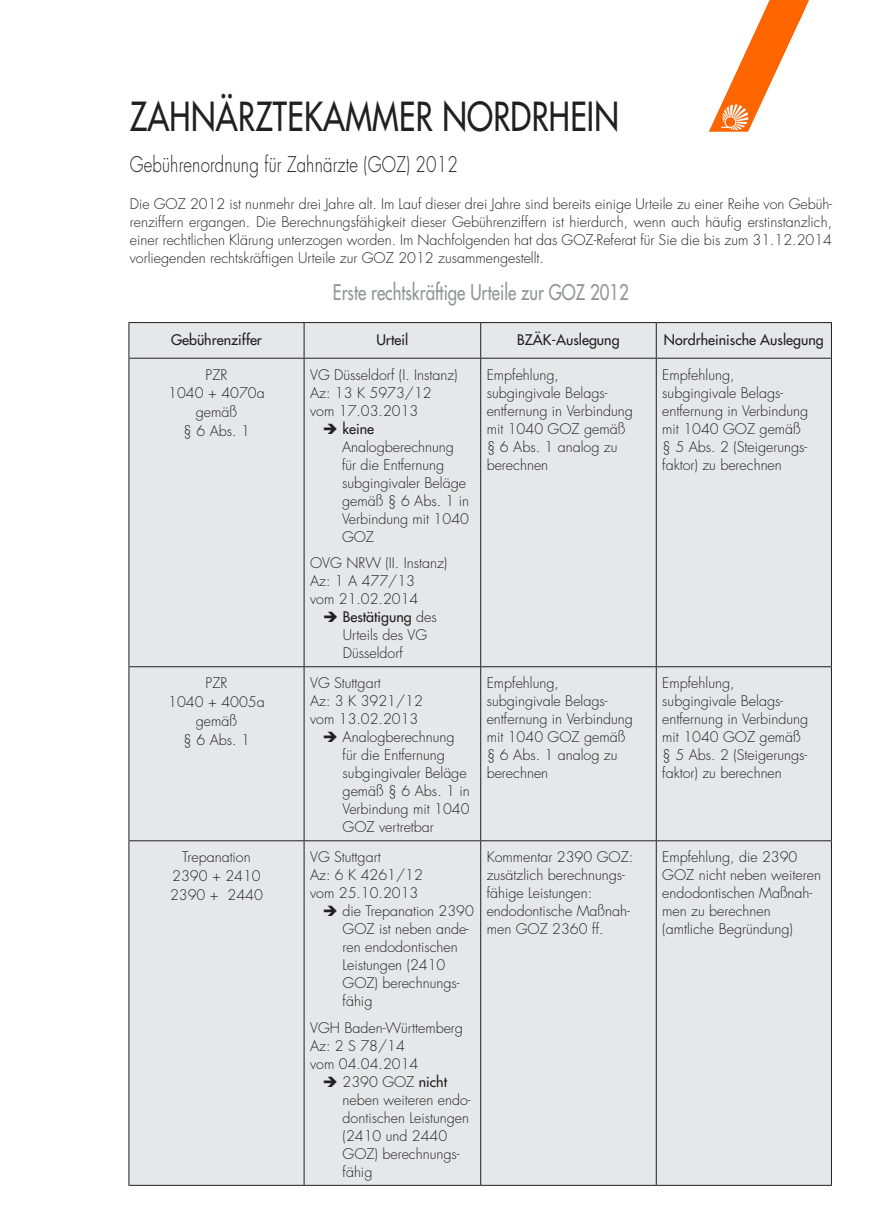
<style>
.page{position:relative;width:881px;height:1229px;background:#fff}
.page>*{position:absolute;margin:0;border:0;box-sizing:border-box;transform-origin:0 0}
._1_Head{font:500 39px "Futura CE";letter-spacing:.01em;color:#231f20;scale:.8 1}
._4_Zwischen{font:500 21px "Futura CE";color:#939598;scale:.8 1}
._2_Head_Unterzeile{font:300 21px "Futura LT";letter-spacing:.01em;color:#231f20;scale:.8 1}
._5_Body{font:300 14.25px/18px "Futura LT";color:#231f20}
._5_Body-2{font:500 14.25px "Futura CE";color:#231f20}
.s1{font-family:"Futura CE";font-weight:500}
</style>
<div class="page">
<img style="left:708px;top:0;width:100px;height:132px">
<div style="left:129px;top:323px;width:701px;height:862px;background:#e6e7e9"></div>
<hr style="left:128px;top:322px;width:176px;height:1px;background:#231f20">
<hr style="left:128px;top:323px;width:1px;height:35px;background:#231f20">
<hr style="left:304px;top:322px;width:176px;height:1px;background:#231f20">
<hr style="left:303px;top:323px;width:1px;height:35px;background:#231f20">
<hr style="left:480px;top:322px;width:176px;height:1px;background:#231f20">
<hr style="left:480px;top:323px;width:1px;height:35px;background:#231f20">
<hr style="left:656px;top:322px;width:175px;height:1px;background:#231f20">
<hr style="left:655px;top:323px;width:1px;height:35px;background:#231f20">
<hr style="left:830px;top:323px;width:1px;height:35px;background:#231f20">
<hr style="left:128px;top:358px;width:176px;height:1px;background:#231f20">
<hr style="left:128px;top:359px;width:1px;height:307px;background:#231f20">
<hr style="left:304px;top:358px;width:176px;height:1px;background:#231f20">
<hr style="left:303px;top:359px;width:1px;height:307px;background:#231f20">
<hr style="left:480px;top:358px;width:176px;height:1px;background:#231f20">
<hr style="left:480px;top:359px;width:1px;height:307px;background:#231f20">
<hr style="left:656px;top:358px;width:175px;height:1px;background:#231f20">
<hr style="left:655px;top:359px;width:1px;height:307px;background:#231f20">
<hr style="left:830px;top:359px;width:1px;height:307px;background:#231f20">
<hr style="left:128px;top:666px;width:176px;height:1px;background:#231f20">
<hr style="left:128px;top:667px;width:1px;height:173px;background:#231f20">
<hr style="left:304px;top:666px;width:176px;height:1px;background:#231f20">
<hr style="left:303px;top:667px;width:1px;height:173px;background:#231f20">
<hr style="left:480px;top:666px;width:176px;height:1px;background:#231f20">
<hr style="left:480px;top:667px;width:1px;height:173px;background:#231f20">
<hr style="left:656px;top:666px;width:175px;height:1px;background:#231f20">
<hr style="left:655px;top:667px;width:1px;height:173px;background:#231f20">
<hr style="left:830px;top:667px;width:1px;height:173px;background:#231f20">
<hr style="left:128px;top:840px;width:176px;height:1px;background:#231f20">
<hr style="left:128px;top:841px;width:1px;height:344px;background:#231f20">
<hr style="left:304px;top:840px;width:176px;height:1px;background:#231f20">
<hr style="left:303px;top:841px;width:1px;height:344px;background:#231f20">
<hr style="left:480px;top:840px;width:176px;height:1px;background:#231f20">
<hr style="left:480px;top:841px;width:1px;height:344px;background:#231f20">
<hr style="left:656px;top:840px;width:175px;height:1px;background:#231f20">
<hr style="left:655px;top:841px;width:1px;height:344px;background:#231f20">
<hr style="left:830px;top:841px;width:1px;height:344px;background:#231f20">
<hr style="left:128px;top:1185px;width:176px;height:1px;background:#231f20">
<hr style="left:304px;top:1185px;width:176px;height:1px;background:#231f20">
<hr style="left:480px;top:1185px;width:176px;height:1px;background:#231f20">
<hr style="left:656px;top:1185px;width:175px;height:1px;background:#231f20">
<p class="_1_Head" style="left:130px;top:89px;width:612px">ZAHNÄRZTEKAMMER NORDRHEIN</p>
<p class="_2_Head_Unterzeile" style="left:130px;top:151px;width:411px">Gebührenordnung für Zahnärzte (GOZ) 2012</p>
<p class="_5_Body" style="left:130px;top:196px;width:703px;text-align:justify">Die GOZ 2012 ist nunmehr drei Jahre alt. Im Lauf dieser drei Jahre sind bereits einige Urteile zu einer Reihe von Gebüh&shy;renziffern ergangen. Die Berechnungsfähigkeit dieser Gebührenziffern ist hierdurch, wenn auch häufig erstinstanzlich, einer rechtlichen Klärung unterzogen worden. Im Nachfolgenden hat das GOZ-Referat für Sie die bis zum 31.12.2014 vorliegenden rechtskräftigen Urteile zur GOZ 2012 zusammengestellt.</p>
<p class="_4_Zwischen" style="left:333px;top:277px;width:371px">Erste rechtskräftige Urteile zur GOZ 2012</p>
<p class="_5_Body-2" style="left:171px;top:329px;width:92px">Gebührenziffer</p>
<p class="_5_Body-2" style="left:376px;top:329px;width:33px">Urteil</p>
<p class="_5_Body-2" style="left:517px;top:329px;width:104px">BZÄK-Auslegung</p>
<p class="_5_Body-2" style="left:663px;top:329px;width:161px">Nordrheinische Auslegung</p>
<p class="_5_Body" style="left:205px;top:366px;width:23px">PZR</p>
<p class="_5_Body" style="left:168px;top:384px;width:98px;line-height:18.8px;text-align:center">1040 + 4070a gemäß</p>
<p class="_5_Body" style="left:183px;top:422px;width:68px">§ 6 Abs. 1</p>
<p class="_5_Body" style="left:310px;top:366px;width:149px">VG Düsseldorf (I. Instanz)</p>
<p class="_5_Body" style="left:310px;top:384px;width:123px">Az: 13 K 5973/12</p>
<p class="_5_Body" style="left:310px;top:402px;width:110px">vom 17.03.2013</p>
<p class="_5_Body-2" style="left:323px;top:418px;width:53px">➔ keine</p>
<p class="_5_Body" style="left:342px;top:438px;width:129px">Analogberechnung für die Entfernung subgingivaler Beläge gemäß § 6 Abs. 1 in<br>Verbindung mit 1040<br>GOZ</p>
<p class="_5_Body" style="left:310px;top:554px;width:139px">OVG NRW (II. Instanz)</p>
<p class="_5_Body" style="left:310px;top:572px;width:106px">Az: 1 A 477/13</p>
<p class="_5_Body" style="left:310px;top:590px;width:110px">vom 21.02.2014</p>
<p class="_5_Body" style="left:342px;top:608px;width:96px;text-indent:-20px">➔ <span class="s1">Bestätigung</span> des<br>Urteils des VG<br>Düsseldorf</p>
<p class="_5_Body" style="left:486px;top:366px;width:147px">Empfehlung, subgingivale Belags&shy;entfernung in Verbindung mit 1040 GOZ gemäß § 6 Abs. 1 analog zu berechnen</p>
<p class="_5_Body" style="left:662px;top:366px;width:147px">Empfehlung, subgingivale Belags&shy;entfernung in Verbindung mit 1040 GOZ gemäß § 5 Abs. 2 (Steigerungs&shy;faktor) zu berechnen</p>
<p class="_5_Body" style="left:205px;top:674px;width:23px">PZR</p>
<p class="_5_Body" style="left:168px;top:693px;width:98px">1040 + 4005a</p>
<p class="_5_Body" style="left:196px;top:712px;width:43px">gemäß</p>
<p class="_5_Body" style="left:183px;top:731px;width:68px">§ 6 Abs. 1</p>
<p class="_5_Body" style="left:182px;top:848px;width:70px">Trepanation</p>
<p class="_5_Body" style="left:172px;top:867px;width:90px">2390 + 2410</p>
<p class="_5_Body" style="left:170px;top:886px;width:94px">2390 + 2440</p>
<p class="_5_Body" style="left:310px;top:674px;width:72px">VG Stuttgart</p>
<p class="_5_Body" style="left:310px;top:692px;width:114px">Az: 3 K 3921/12</p>
<p class="_5_Body" style="left:310px;top:710px;width:110px">vom 13.02.2013</p>
<p class="_5_Body" style="left:342px;top:728px;width:129px;text-indent:-20px">➔ Analogberechnung für die Entfernung subgingivaler Beläge gemäß § 6 Abs. 1 in<br>Verbindung mit 1040<br>GOZ vertretbar</p>
<p class="_5_Body" style="left:310px;top:848px;width:72px">VG Stuttgart</p>
<p class="_5_Body" style="left:310px;top:866px;width:114px">Az: 6 K 4261/12</p>
<p class="_5_Body" style="left:310px;top:884px;width:110px">vom 25.10.2013</p>
<p class="_5_Body" style="left:342px;top:902px;width:133px;text-indent:-20px">➔ die Trepanation 2390<br>GOZ ist neben ande&shy;ren endodontischen<br>Leistungen (2410<br>GOZ) berechnungs&shy;fähig</p>
<p class="_5_Body" style="left:310px;top:1019px;width:154px">VGH Baden-Württemberg</p>
<p class="_5_Body" style="left:310px;top:1037px;width:96px">Az: 2 S 78/14</p>
<p class="_5_Body" style="left:310px;top:1055px;width:110px">vom 04.04.2014</p>
<p class="_5_Body" style="left:342px;top:1073px;width:129px;text-indent:-20px">➔ 2390 GOZ <span class="s1">nicht </span>neben weiteren endo&shy;dontischen Leistungen (2410 und 2440<br>GOZ) berechnungs&shy;fähig</p>
<p class="_5_Body" style="left:486px;top:674px;width:147px">Empfehlung, subgingivale Belags&shy;entfernung in Verbindung mit 1040 GOZ gemäß § 6 Abs. 1 analog zu berechnen</p>
<p class="_5_Body" style="left:662px;top:674px;width:147px">Empfehlung, subgingivale Belags&shy;entfernung in Verbindung mit 1040 GOZ gemäß § 5 Abs. 2 (Steigerungs&shy;faktor) zu berechnen</p>
<p class="_5_Body" style="left:486px;top:848px;width:148px">Kommentar 2390 GOZ: zusätzlich berechnungs&shy;fähige Leistungen: endodontische Maßnah&shy;men GOZ 2360 ff.</p>
<p class="_5_Body" style="left:662px;top:848px;width:160px">Empfehlung, die 2390<br>GOZ nicht neben weiteren endodontischen Maßnah&shy;men zu berechnen</p>
<p class="_5_Body" style="left:662px;top:920px;width:132px">(amtliche Begründung)</p>
</div>
